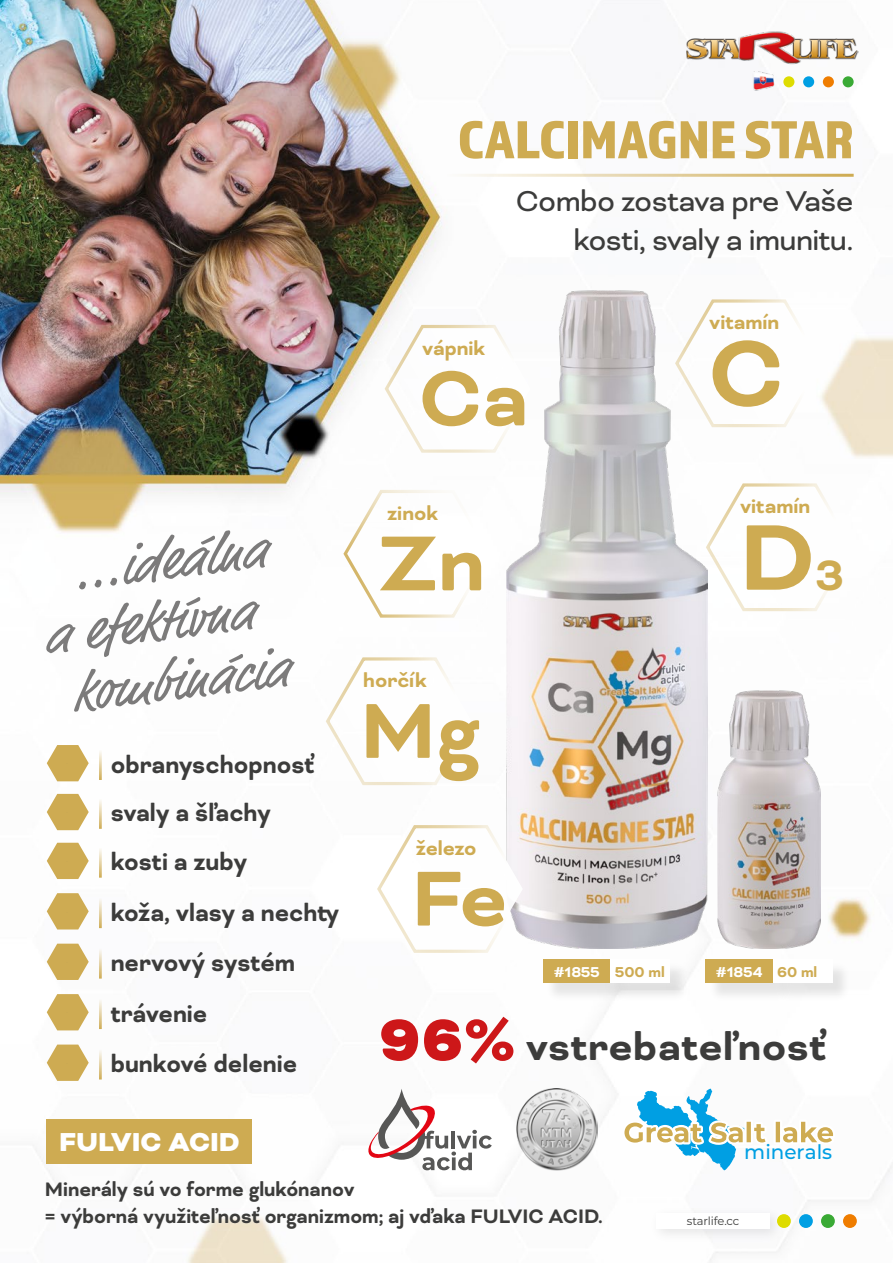
<style>
.page{position:relative;width:893px;height:1263px;background:#fff}
.page>*{position:absolute;margin:0;border:0;box-sizing:border-box;transform-origin:0 0}
.t1{font:700 107.25px "Bicyclette";color:#ceab52}
.t2{font:700 89.55px "Bicyclette";color:#ceab52}
.t3{font:55.5px "Almaq Refined";color:#ceab52}
.t4{font:italic 55.35px/60.4px "Market Pro";color:#7c7b7b;text-align:center}
.t5{font:700 43.8px "Bicyclette";letter-spacing:.01em;color:#3c3c3b}
.t6{font:33px/39.6px "Bicyclette";letter-spacing:-.02em;color:#3c3c3b;text-align:right}
.t7{font:900 29.85px "Bicyclette";color:#fff}
.t8{font:700 27.75px/49.9px "Bicyclette";color:#3c3c3b;scale:.96 1}
.t9{font:700 22.5px/27px "Bicyclette";color:#3c3c3b;scale:.96 1}
.t10{font:700 22.35px "Bicyclette";color:#ceab52}
.t11{font:500 19.95px "Montserrat";color:#009fe3}
.t12{font:700 16.5px "Bicyclette";color:#fff}
.t13{font:11.55px "Montserrat";letter-spacing:-.01em;color:#3c3c3b}
.s1{font-size:48.75px}
.s2{color:#ceab52}
.s3{font-weight:900;font-size:67.2px;color:#cd1719}
</style>
<div class="page">
<img style="left:0;top:0;width:893px;height:1263px">
<div style="left:783px;top:76px;width:11px;height:11px;background:#dedc00;border-radius:50%"></div>
<div style="left:803px;top:76px;width:11px;height:11px;background:#009fe3;border-radius:50%"></div>
<div style="left:823px;top:76px;width:11px;height:11px;background:#ef7d00;border-radius:50%"></div>
<div style="left:843px;top:76px;width:11px;height:11px;background:#3aaa35;border-radius:50%"></div>
<hr style="left:446px;top:174px;width:408px;height:3px;background:#ceab52">
<div style="left:648px;top:1205px;width:136px;height:38px;background:#000;opacity:.1"></div>
<div style="left:656px;top:1213px;width:114px;height:16px;background:#fff"></div>
<div style="left:777px;top:1214px;width:14px;height:14px;background:#dedc00;border-radius:50%"></div>
<div style="left:799px;top:1214px;width:14px;height:14px;background:#009fe3;border-radius:50%"></div>
<div style="left:821px;top:1214px;width:14px;height:14px;background:#3aaa35;border-radius:50%"></div>
<div style="left:843px;top:1214px;width:14px;height:14px;background:#ef7d00;border-radius:50%"></div>
<img style="left:506px;top:290px;width:201px;height:658px">
<img style="left:717px;top:691px;width:104px;height:257px">
<div style="left:545px;top:961px;width:84px;height:41px;background:#000;opacity:.1"></div>
<div style="left:543px;top:959px;width:67px;height:24px;background:#ceab52"></div>
<div style="left:613px;top:961px;width:76px;height:41px;background:#000;opacity:.1"></div>
<div style="left:610px;top:959px;width:60px;height:24px;background:#fff"></div>
<div style="left:708px;top:961px;width:84px;height:41px;background:#000;opacity:.1"></div>
<div style="left:706px;top:959px;width:67px;height:24px;background:#ceab52"></div>
<div style="left:775px;top:961px;width:76px;height:41px;background:#000;opacity:.1"></div>
<div style="left:773px;top:959px;width:59px;height:24px;background:#fff"></div>
<svg style="left:366px;top:1089px;width:126px;height:81px"></svg>
<svg style="left:622px;top:1088px;width:213px;height:82px"></svg>
<img style="left:516px;top:1089px;width:82px;height:81px">
<img style="left:686px;top:32px;width:172px;height:33px">
<div style="left:47px;top:1119px;width:205px;height:44px;background:#ceab52"></div>
<svg style="left:47px;top:745px;width:42px;height:36px"></svg>
<hr style="left:99px;top:749px;width:3px;height:31px;background:#ceab52">
<svg style="left:47px;top:794px;width:42px;height:36px"></svg>
<hr style="left:99px;top:798px;width:3px;height:31px;background:#ceab52">
<svg style="left:47px;top:843px;width:42px;height:36px"></svg>
<hr style="left:99px;top:847px;width:3px;height:31px;background:#ceab52">
<svg style="left:47px;top:893px;width:42px;height:36px"></svg>
<hr style="left:99px;top:897px;width:3px;height:31px;background:#ceab52">
<svg style="left:47px;top:944px;width:42px;height:36px"></svg>
<hr style="left:99px;top:948px;width:3px;height:30px;background:#ceab52">
<svg style="left:47px;top:994px;width:42px;height:36px"></svg>
<hr style="left:99px;top:998px;width:3px;height:31px;background:#ceab52">
<svg style="left:47px;top:1044px;width:42px;height:37px"></svg>
<hr style="left:99px;top:1049px;width:3px;height:30px;background:#ceab52">
<svg style="left:674px;top:298px;width:150px;height:131px"></svg>
<svg style="left:704px;top:482px;width:151px;height:131px"></svg>
<svg style="left:383px;top:323px;width:151px;height:131px"></svg>
<svg style="left:324px;top:656px;width:151px;height:131px"></svg>
<svg style="left:342px;top:488px;width:150px;height:131px"></svg>
<svg style="left:376px;top:823px;width:150px;height:131px"></svg>
<img style="left:751px;top:69px;width:26px;height:26px">
<h3 class="t3" style="left:458px;top:106px;width:397px">CALCIMAGNE STAR</h3>
<p class="t6" style="left:516px;top:181px;width:339px">Combo zostava pre Vaše kosti, svaly a imunitu.</p>
<p class="t10" style="left:422px;top:335px;width:65px">vápnik</p>
<h2 class="t2" style="left:419px;top:346px;width:111px">Ca</h2>
<p class="t10" style="left:709px;top:310px;width:72px">vitamín</p>
<h1 class="t1" style="left:708px;top:311px;width:77px">C</h1>
<h3 class="t4" style="left:32px;top:549px;width:241px;rotate:-7deg">...ideálna<br>a efektívna kombinácia</h3>
<p class="t8" style="left:111px;top:739px;width:240px">obranyschopnosť svaly a šľachy<br>kosti a zuby<br>koža, vlasy a nechty nervový systém trávenie<br>bunkové delenie</p>
<p class="t7" style="left:59px;top:1124px;width:182px">FULVIC ACID</p>
<p class="t10" style="left:387px;top:500px;width:53px">zinok</p>
<h2 class="t2" style="left:378px;top:511px;width:109px">Zn</h2>
<p class="t10" style="left:363px;top:667px;width:65px">horčík</p>
<h2 class="t2" style="left:360px;top:678px;width:121px">Mg</h2>
<p class="t10" style="left:416px;top:835px;width:62px">železo</p>
<h2 class="t2" style="left:411px;top:846px;width:98px">Fe</h2>
<p class="t10" style="left:740px;top:494px;width:72px">vitamín</p>
<h1 class="t1" style="left:739px;top:495px;width:106px">D<span class="s1">3</span></h1>
<p class="t12" style="left:554px;top:962px;width:113px">#1855 <span class="s2">500 ml</span></p>
<p class="t12" style="left:716px;top:962px;width:103px">#1854 <span class="s2">60 ml</span></p>
<h3 class="t5" style="left:379px;top:1021px;width:449px"><span class="s3">96%</span> vstrebateľnosť</h3>
<p class="t11" style="left:744px;top:1138px;width:89px">minerals</p>
<p class="t9" style="left:45px;top:1175px;width:583px">Minerály sú vo forme glukónanov<br>= výborná využiteľnosť organizmom; aj vďaka FULVIC ACID.</p>
<p class="t13" style="left:687px;top:1213px;width:54px">starlife.cc</p>
</div>
